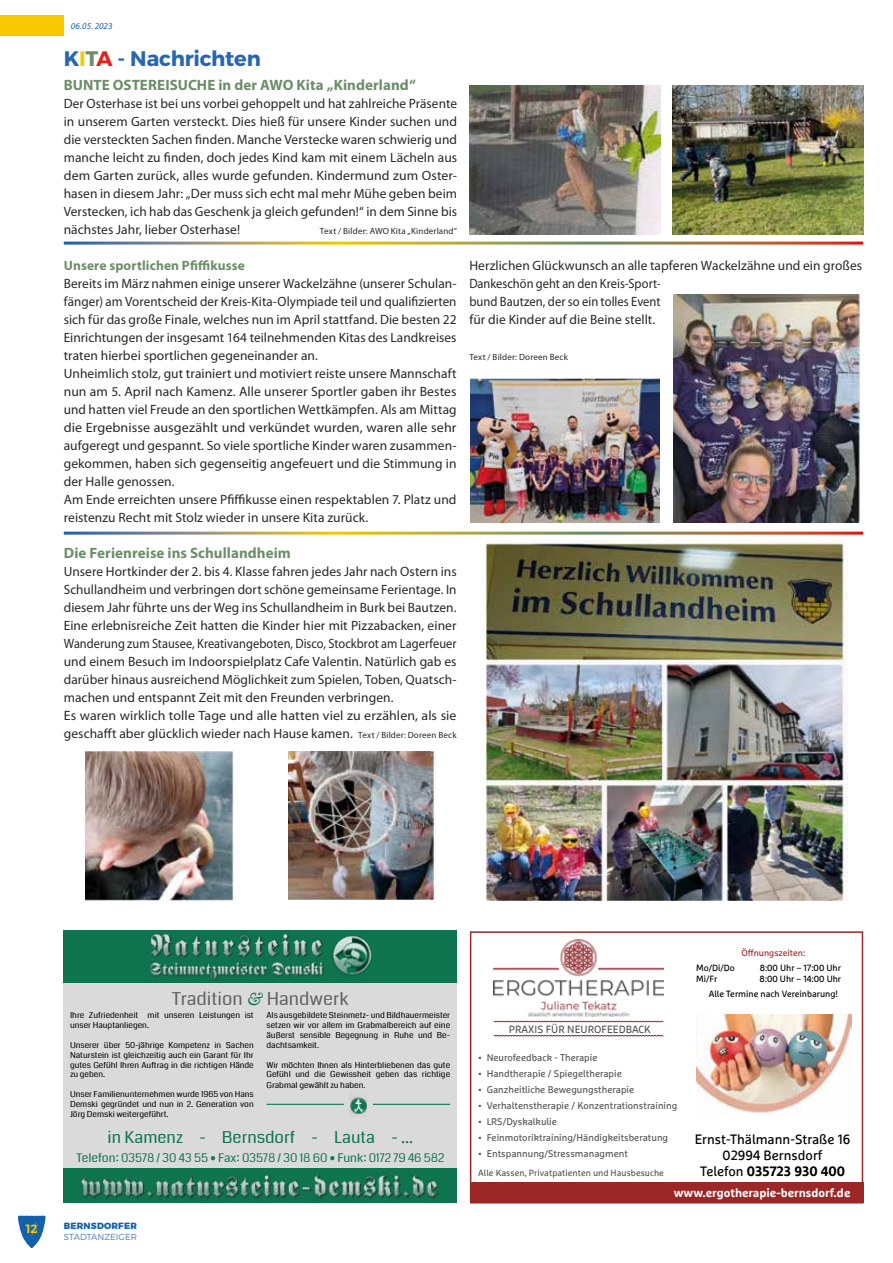
<style>
.page{position:relative;width:893px;height:1263px;background:#fff}
.page>*{position:absolute;margin:0;border:0;box-sizing:border-box;transform-origin:0 0}
.t1{font:700 21px "Montserrat";letter-spacing:-.015em;color:#2966b0}
.t2{font:18px "Coda";color:#636362}
.t3{font:16.5px "Coda";color:#0f7551}
.t4{font:700 15px "Myriad Pro";letter-spacing:.005em;color:#6c8e69}
.t5{font:13.5px/18px "Myriad Pro";letter-spacing:.005em;color:#282827}
.t6{font:13.5px/16.2px "Marselis Pro";color:#000;text-align:center}
.t7{font:700 13.5px "Myriad Pro";letter-spacing:.01em;color:#6c8e69}
.t8{font:12px "Coda";color:#0f7551}
.t9{font:700 12px "Marselis Pro";color:#fff}
.t10{font:600 12px "Montserrat";color:#f6ca00}
.t11{font:10.5px "Marselis Pro";color:#565656}
.t12{font:9.75px "Marselis Pro";color:#565656}
.t13{font:9px/15px "Marselis Pro";color:#000}
.t14{font:9px "Myriad Pro";letter-spacing:.02em;color:#282827}
.t15{font:9px "Marselis Pro";color:#565656}
.t16{font:9px "Marselis Pro";color:#9b2827}
.t17{font:800 9px "Montserrat";letter-spacing:.025em;color:#1560ab}
.t18{font:italic 9px "Myriad Pro";letter-spacing:.005em;color:#1560ab}
.t19{font:300 8.7px "Montserrat";color:#537abd}
.t20{font:8.25px/9.9px "Coda";color:#000;text-align:justify}
.s1{color:#f6ca00}
.s2{color:#6c8e69}
.s3{color:#e42018}
.s4{font-size:9px}
.s5{font-family:"Baskerville Becker";font-style:italic;color:#0f7551}
.s6{font-weight:700}
</style>
<div class="page">
<svg style="left:18px;top:1215px;width:28px;height:33px"></svg>
<div style="left:0;top:15px;width:64px;height:21px;background:#f5c800"></div>
<div style="left:64px;top:931px;width:393px;height:272px;background:#dadada"></div>
<div style="left:64px;top:1168px;width:393px;height:35px;background:#0f7551"></div>
<div style="left:64px;top:931px;width:393px;height:52px;background:#0f7551"></div>
<img style="left:80px;top:1174px;width:359px;height:25px">
<img style="left:150px;top:933px;width:222px;height:48px">
<img style="left:349px;top:1093px;width:18px;height:24px">
<hr style="left:266px;top:1104px;width:78px;height:1px;background:#0f7551">
<hr style="left:373px;top:1104px;width:77px;height:1px;background:#0f7551">
<img style="left:493px;top:939px;width:170px;height:77px">
<div style="left:470px;top:1182px;width:393px;height:20px;background:#9b2827"></div>
<div style="left:470px;top:931px;width:393px;height:272px;border:2px solid #9b2827"></div>
<img style="left:696px;top:1015px;width:155px;height:98px">
<svg style="left:493px;top:1021px;width:171px;height:1px"></svg>
<svg style="left:493px;top:1035px;width:171px;height:1px"></svg>
<img style="left:470px;top:85px;width:190px;height:149px">
<img style="left:673px;top:85px;width:190px;height:149px">
<img style="left:470px;top:378px;width:190px;height:144px">
<img style="left:673px;top:294px;width:187px;height:228px">
<img style="left:86px;top:751px;width:148px;height:149px">
<img style="left:289px;top:751px;width:146px;height:148px">
<img style="left:486px;top:540px;width:362px;height:360px">
<p class="t18" style="left:71px;top:20px;width:43px">06.05. 2023</p>
<h1 class="t1" style="left:64px;top:45px;width:199px">K<span class="s1">I</span><span class="s2">T</span><span class="s3">A</span> - Nachrichten</h1>
<p class="t4" style="left:64px;top:75px;width:354px">BUNTE OSTEREISUCHE in der AWO Kita „Kinderland“</p>
<p class="t5" style="left:64px;top:94px;width:395px;text-align:justify">Der Osterhase ist bei uns vorbei gehoppelt und hat zahlreiche Präsente in unserem Garten versteckt. Dies hieß für unsere Kinder suchen und die versteckten Sachen finden. Manche Verstecke waren schwierig und manche leicht zu finden, doch jedes Kind kam mit einem Lächeln aus dem Garten zurück, alles wurde gefunden. Kindermund zum Oster&shy;hasen in diesem Jahr: „Der muss sich echt mal mehr Mühe geben beim Verstecken, ich hab das Geschenk ja gleich gefunden!“ in dem Sinne bis nächstes Jahr, lieber Osterhase!</p>
<p class="t14" style="left:320px;top:225px;width:139px">Text / Bilder: AWO Kita „Kinderland“</p>
<p class="t7" style="left:64px;top:257px;width:183px">Unsere sportlichen Pfiffikusse</p>
<p class="t5" style="left:64px;top:274px;width:394px">Bereits im März nahmen einige unserer Wackelzähne (unserer Schulan&shy;fänger) am Vorentscheid der Kreis-Kita-Olympiade teil und qualifizierten sich für das große Finale, welches nun im April stattfand. Die besten 22<br>Einrichtungen der insgesamt 164 teilnehmenden Kitas des Landkreises traten hierbei sportlichen gegeneinander an.<br>Unheimlich stolz, gut trainiert und motiviert reiste unsere Mannschaft nun am 5. April nach Kamenz. Alle unserer Sportler gaben ihr Bestes und hatten viel Freude an den sportlichen Wettkämpfen. Als am Mittag die Ergebnisse ausgezählt und verkündet wurden, waren alle sehr aufgeregt und gespannt. So viele sportliche Kinder waren zusammen&shy;gekommen, haben sich gegenseitig angefeuert und die Stimmung in der Halle genossen.<br>Am Ende erreichten unsere Pfiffikusse einen respektablen 7. Platz und reistenzu Recht mit Stolz wieder in unsere Kita zurück.</p>
<p class="t4" style="left:64px;top:543px;width:229px">Die Ferienreise ins Schullandheim</p>
<p class="t5" style="left:64px;top:562px;width:394px">Unsere Hortkinder der 2. bis 4. Klasse fahren jedes Jahr nach Ostern ins Schullandheim und verbringen dort schöne gemeinsame Ferientage. In diesem Jahr führte uns der Weg ins Schullandheim in Burk bei Bautzen.<br>Eine erlebnisreiche Zeit hatten die Kinder hier mit Pizzabacken, einer Wanderung zum Stausee, Kreativangeboten, Disco, Stockbrot am Lagerfeuer und einem Besuch im Indoorspielplatz Cafe Valentin. Natürlich gab es darüber hinaus ausreichend Möglichkeit zum Spielen, Toben, Quatsch&shy;machen und entspannt Zeit mit den Freunden verbringen.<br>Es waren wirklich tolle Tage und alle hatten viel zu erzählen, als sie geschafft aber glücklich wieder nach Hause kamen. <span class="s4">Text / Bilder: Doreen Beck</span></p>
<p class="t5" style="left:469px;top:256px;width:394px">Herzlichen Glückwunsch an alle tapferen Wackelzähne und ein großes Dankeschön geht an den Kreis-Sport-<br>bund Bautzen, der so ein tolles Event<br>für die Kinder auf die Beine stellt.</p>
<p class="t14" style="left:469px;top:351px;width:100px">Text / Bilder: Doreen Beck</p>
<h2 class="t2" style="left:172px;top:986px;width:178px">Tradition <span class="s5">&amp;</span> Handwerk</h2>
<p class="t20" style="left:70px;top:1010px;width:185px">Ihre Zufriedenheit mit unseren Leistungen ist unser Hauptanliegen.</p>
<p class="t20" style="left:70px;top:1040px;width:185px">Unserer über 50-jährige Kompetenz in Sachen Naturstein ist gleichzeitig auch ein Garant für Ihr gutes Gefühl Ihren Auftrag in die richtigen Hände zu geben.</p>
<p class="t20" style="left:70px;top:1089px;width:185px">Unser Familienunternehmen wurde 1965 von Hans Demski gegründet und nun in 2. Generation von Jörg Demski weitergeführt.</p>
<p class="t20" style="left:266px;top:1010px;width:185px">Als ausgebildete Steinmetz- und Bildhauermeister setzen wir vor allem im Grabmalbereich auf eine äußerst sensible Begegnung in Ruhe und Be&shy;dachtsamkeit.</p>
<p class="t20" style="left:266px;top:1060px;width:185px">Wir möchten Ihnen als Hinterbliebenen das gute<br>Gefühl und die Gewissheit geben das richtige</p>
<p class="t20" style="left:266px;top:1080px;width:101px">Grabmal gewählt zu haben.</p>
<p class="t3" style="left:108px;top:1125px;width:307px">in Kamenz - Bernsdorf - Lauta - ...</p>
<p class="t8" style="left:76px;top:1149px;width:370px">Telefon: 03578 / 30 43 55 • Fax: 03578 / 30 18 60 • Funk: 0172 79 46 582</p>
<p class="t10" style="left:26px;top:1221px;width:13px">12</p>
<p class="t17" style="left:64px;top:1220px;width:75px">BERNSDORFER</p>
<p class="t19" style="left:64px;top:1231px;width:75px">STADTANZEIGER</p>
<p class="t16" style="left:741px;top:948px;width:65px">Öffnungszeiten:</p>
<p class="t11" style="left:509px;top:1023px;width:144px">PRAXIS FÜR NEUROFEEDBACK</p>
<p class="t12" style="left:478px;top:1052px;width:121px">• Neurofeedback - Therapie</p>
<p class="t12" style="left:478px;top:1068px;width:145px">• Handtherapie / Spiegeltherapie</p>
<p class="t12" style="left:478px;top:1084px;width:158px">• Ganzheitliche Bewegungstherapie</p>
<p class="t12" style="left:478px;top:1100px;width:201px">• Verhaltenstherapie / Konzentrationstraining</p>
<p class="t12" style="left:478px;top:1116px;width:80px">• LRS/Dyskalkulie</p>
<p class="t12" style="left:478px;top:1131px;width:192px">• Feinmotoriktraining/Händigkeitsberatung</p>
<p class="t12" style="left:478px;top:1147px;width:151px">• Entspannung/Stressmanagment</p>
<p class="t15" style="left:478px;top:1167px;width:187px">Alle Kassen, Privatpatienten und Hausbesuche</p>
<p class="t13" style="left:696px;top:960px;width:40px">Mo/Di/Do</p>
<p class="t13" style="left:760px;top:960px;width:83px">8:00 Uhr – 17:00 Uhr</p>
<p class="t13" style="left:696px;top:971px;width:23px">Mi/Fr</p>
<p class="t13" style="left:709px;top:971px;width:134px;text-indent:51px">8:00 Uhr – 14:00 Uhr<br>Alle Termine nach Vereinbarung!</p>
<p class="t6" style="left:695px;top:1130px;width:157px">Ernst-Thälmann-Straße 16<br>02994 Bernsdorf<br>Telefon <span class="s6">035723 930 400</span></p>
<p class="t9" style="left:674px;top:1185px;width:178px">www.ergotherapie-bernsdorf.de</p>
</div>
